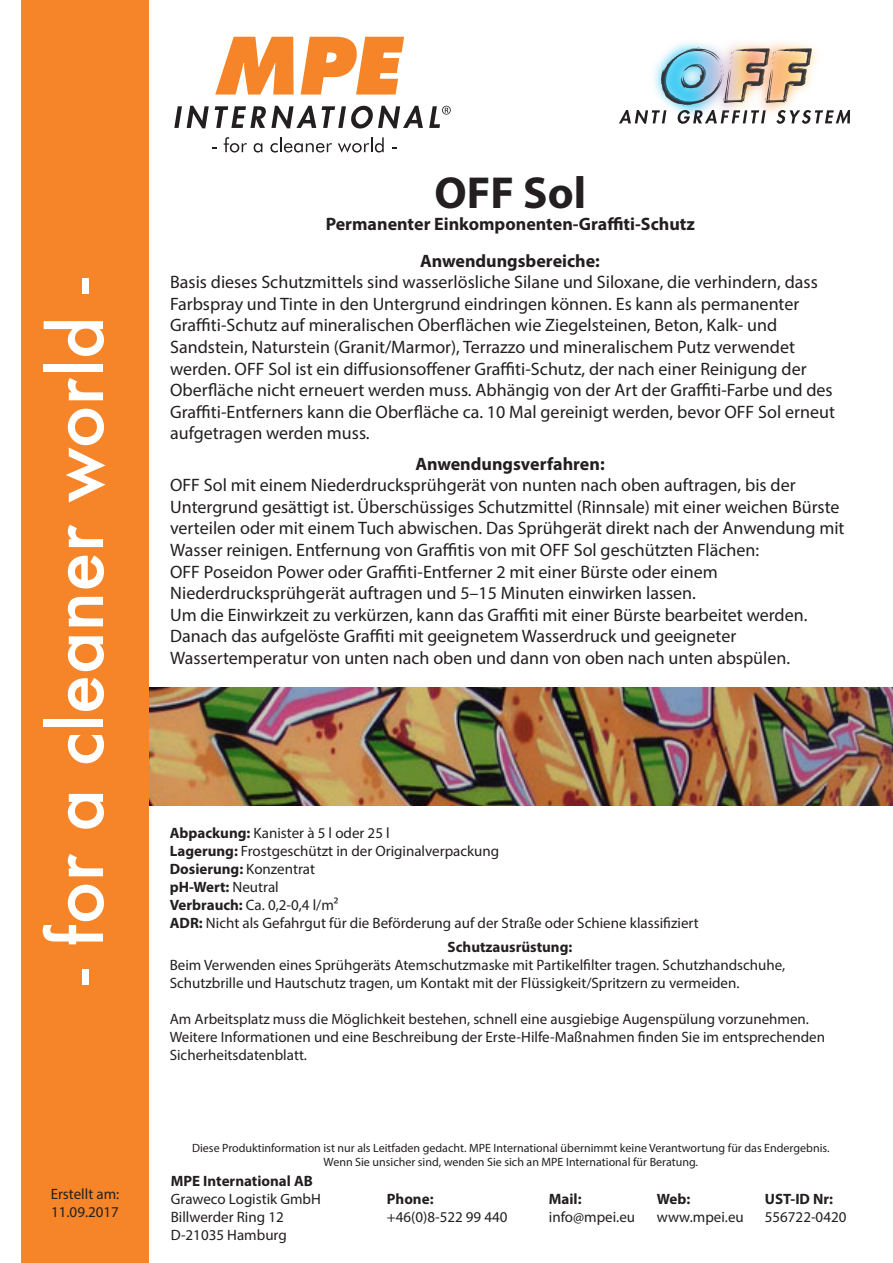
<style>
.page{position:relative;width:893px;height:1263px;background:#fff}
.page>*{position:absolute;margin:0;border:0;box-sizing:border-box;transform-origin:0 0}
.t1{font:500 72px "Futura";color:#fff}
.t2{font:700 45px "Myriad Pro";color:#231f20}
.t3{font:18px/21.6px "Myriad Pro";color:#231f20}
.t4{font:700 18px "Myriad Pro";color:#231f20}
.t5{font:15px/18px "Myriad Pro";color:#231f20}
.t6{font:700 15px "Myriad Pro";color:#231f20}
.t7{font:12px "Myriad Pro";color:#231f20}
.s1{font-weight:700}
.s2{font-weight:400}
</style>
<div class="page">
<img style="left:149px;top:688px;width:744px;height:117px">
<div style="left:21px;top:0;width:128px;height:1262px;background:#f58528"></div>
<img style="left:619px;top:47px;width:231px;height:77px">
<svg style="left:215px;top:37px;width:79px;height:58px"></svg>
<svg style="left:301px;top:37px;width:103px;height:58px"></svg>
<svg style="left:174px;top:106px;width:35px;height:22px"></svg>
<svg style="left:215px;top:106px;width:101px;height:22px"></svg>
<svg style="left:322px;top:106px;width:101px;height:23px"></svg>
<svg style="left:224px;top:137px;width:23px;height:16px"></svg>
<svg style="left:254px;top:143px;width:8px;height:10px"></svg>
<svg style="left:270px;top:137px;width:62px;height:16px"></svg>
<svg style="left:338px;top:137px;width:46px;height:16px"></svg>
<svg style="left:429px;top:106px;width:22px;height:22px"></svg>
<p class="t1" style="left:27px;top:985px;width:708px;rotate:-90deg">- for a cleaner world -</p>
<p class="t5" style="left:51px;top:1184px;width:70px">Erstellt am:</p>
<p class="t5" style="left:51px;top:1202px;width:69px">11.09.2017</p>
<p class="t2" style="left:434px;top:164px;width:153px">OFF Sol</p>
<p class="t4" style="left:326px;top:212px;width:371px">Permanenter Einkomponenten-Graffiti-Schutz</p>
<p class="t4" style="left:420px;top:249px;width:181px">Anwendungsbereiche:</p>
<p class="t3" style="left:170px;top:271px;width:649px">Basis dieses Schutzmittels sind wasserlösliche Silane und Siloxane, die verhindern, dass<br>Farbspray und Tinte in den Untergrund eindringen können. Es kann als permanenter</p>
<p class="t3" style="left:170px;top:314px;width:609px">Graffiti-Schutz auf mineralischen Oberflächen wie Ziegelsteinen, Beton, Kalk- und</p>
<p class="t3" style="left:170px;top:336px;width:666px">Sandstein, Naturstein (Granit/Marmor), Terrazzo und mineralischem Putz verwendet werden. OFF Sol ist ein diffusionsoffener Graffiti-Schutz, der nach einer Reinigung der Oberfläche nicht erneuert werden muss. Abhängig von der Art der Graffiti-Farbe und des Graffiti-Entferners kann die Oberfläche ca. 10 Mal gereinigt werden, bevor OFF Sol erneut aufgetragen werden muss.</p>
<p class="t4" style="left:415px;top:452px;width:191px">Anwendungsverfahren:</p>
<p class="t3" style="left:170px;top:474px;width:627px">OFF Sol mit einem Niederdrucksprühgerät von nunten nach oben auftragen, bis der</p>
<p class="t3" style="left:170px;top:496px;width:676px">Untergrund gesättigt ist. Überschüssiges Schutzmittel (Rinnsale) mit einer weichen Bürste verteilen oder mit einem Tuch abwischen. Das Sprühgerät direkt nach der Anwendung mit<br>Wasser reinigen. Entfernung von Graffitis von mit OFF Sol geschützten Flächen:</p>
<p class="t3" style="left:170px;top:560px;width:549px">OFF Poseidon Power oder Graffiti-Entferner 2 mit einer Bürste oder einem</p>
<p class="t3" style="left:170px;top:582px;width:527px">Niederdrucksprühgerät auftragen und 5–15 Minuten einwirken lassen.</p>
<p class="t3" style="left:170px;top:604px;width:639px">Um die Einwirkzeit zu verkürzen, kann das Graffiti mit einer Bürste bearbeitet werden.</p>
<p class="t3" style="left:170px;top:625px;width:568px">Danach das aufgelöste Graffiti mit geeignetem Wasserdruck und geeigneter</p>
<p class="t3" style="left:170px;top:647px;width:622px">Wassertemperatur von unten nach oben und dann von oben nach unten abspülen.</p>
<p class="t5" style="left:170px;top:824px;width:222px"><span class="s1">Abpackung:</span> Kanister à 5 l oder 25 l</p>
<p class="t5" style="left:170px;top:842px;width:331px"><span class="s1">Lagerung:</span> Frostgeschützt in der Originalverpackung</p>
<p class="t6" style="left:170px;top:859px;width:147px">Dosierung: <span class="s2">Konzentrat</span></p>
<p class="t6" style="left:170px;top:877px;width:111px">pH-Wert: <span class="s2">Neutral</span></p>
<p class="t5" style="left:170px;top:896px;width:170px"><span class="s1">Verbrauch:</span> Ca. 0,2-0,4 l/m²</p>
<p class="t5" style="left:170px;top:914px;width:530px"><span class="s1">ADR:</span> Nicht als Gefahrgut für die Beförderung auf der Straße oder Schiene klassifiziert</p>
<p class="t6" style="left:448px;top:937px;width:126px">Schutzausrüstung:</p>
<p class="t5" style="left:170px;top:956px;width:617px">Beim Verwenden eines Sprühgeräts Atemschutzmaske mit Partikelfilter tragen. Schutzhandschuhe,<br>Schutzbrille und Hautschutz tragen, um Kontakt mit der Flüssigkeit/Spritzern zu vermeiden.</p>
<p class="t5" style="left:170px;top:1010px;width:641px">Am Arbeitsplatz muss die Möglichkeit bestehen, schnell eine ausgiebige Augenspülung vorzunehmen.</p>
<p class="t5" style="left:170px;top:1028px;width:657px">Weitere Informationen und eine Beschreibung der Erste-Hilfe-Maßnahmen finden Sie im entsprechenden<br>Sicherheitsdatenblatt.</p>
<p class="t7" style="left:192px;top:1140px;width:639px">Diese Produktinformation ist nur als Leitfaden gedacht. MPE International übernimmt keine Verantwortung für das Endergebnis.</p>
<p class="t7" style="left:324px;top:1155px;width:376px">Wenn Sie unsicher sind, wenden Sie sich an MPE International für Beratung.</p>
<p class="t6" style="left:171px;top:1171px;width:144px">MPE International AB</p>
<p class="t5" style="left:171px;top:1189px;width:152px">Graweco Logistik GmbH</p>
<p class="t6" style="left:387px;top:1189px;width:48px">Phone:</p>
<p class="t6" style="left:549px;top:1189px;width:34px">Mail:</p>
<p class="t6" style="left:657px;top:1189px;width:35px">Web:</p>
<p class="t6" style="left:765px;top:1189px;width:70px">UST-ID Nr:</p>
<p class="t5" style="left:171px;top:1207px;width:114px">Billwerder Ring 12</p>
<p class="t5" style="left:387px;top:1207px;width:122px">+46(0)8-522 99 440</p>
<p class="t5" style="left:549px;top:1207px;width:88px">info@mpei.eu</p>
<p class="t5" style="left:657px;top:1207px;width:88px">www.mpei.eu</p>
<p class="t5" style="left:765px;top:1207px;width:83px">556722-0420</p>
<p class="t5" style="left:171px;top:1225px;width:117px">D-21035 Hamburg</p>
</div>
